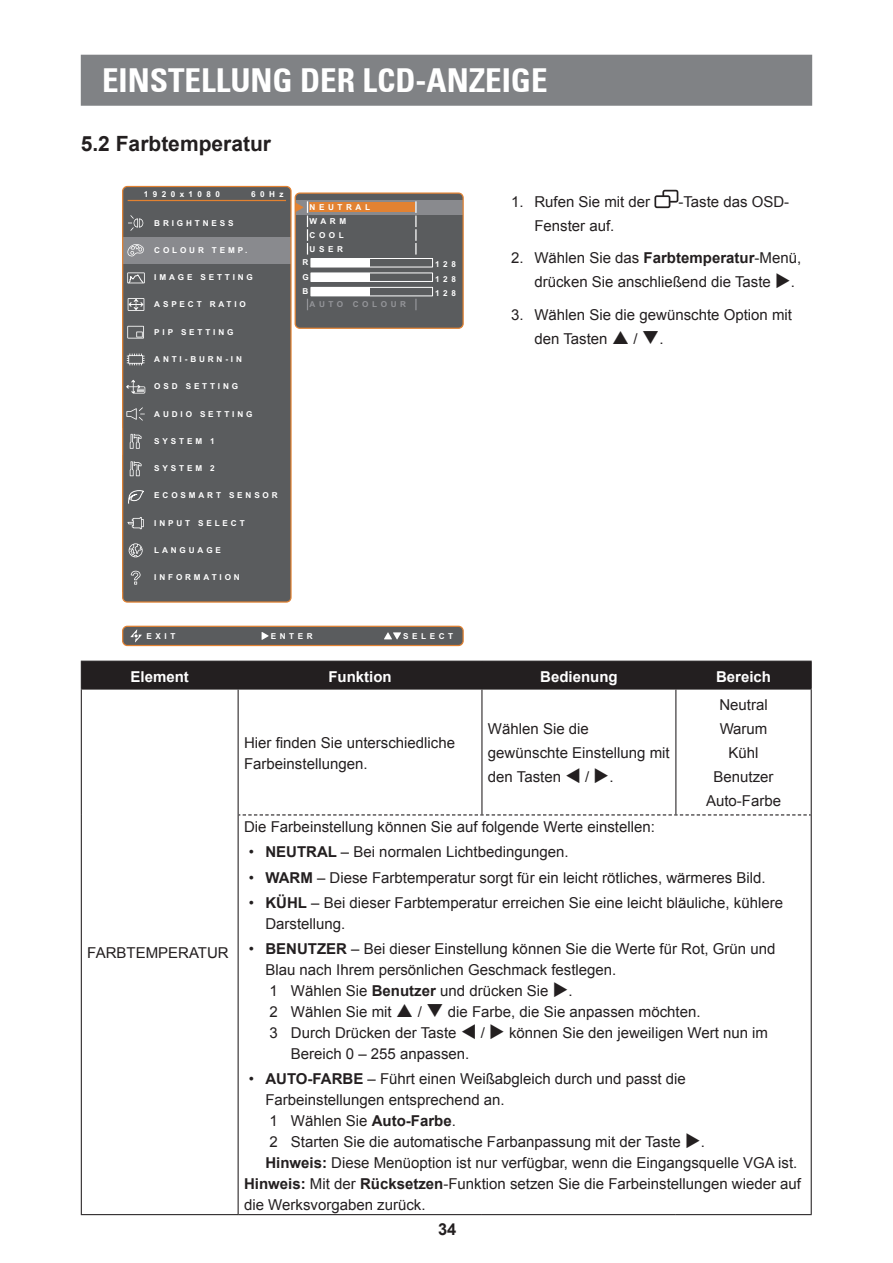
<style>
.page{position:relative;width:893px;height:1263px;background:#fff}
.page>*{position:absolute;margin:0;border:0;box-sizing:border-box;transform-origin:0 0}
.t1{font:700 condensed 33px "Univers 67";color:#fff}
.t2{font:700 21px "Arial";color:#231f20}
.t3{font:700 16.5px "Arial";color:#231f20}
.t4{font:15px/24px "Arial";color:#231f20}
.t5{font:700 15px "Arial";color:#fff}
.t6{font:700 8.1px "Arial";letter-spacing:.35em;color:#fff}
.t7{font:700 8.1px/13.8px "Arial";letter-spacing:.44em;color:#fff}
.t8{font:700 8.1px "Arial";letter-spacing:.44em;color:#949599}
.t9{font:700 8.1px "Arial";letter-spacing:.54em;color:#fff}
.s1{font-weight:700}
</style>
<div class="page">
<div style="left:81px;top:55px;width:731px;height:51px;background:#808285;border:2px solid #808285"></div>
<svg style="left:122px;top:186px;width:170px;height:417px;background:#616060"></svg>
<svg style="left:128px;top:215px;width:15px;height:16px"></svg>
<svg style="left:127px;top:244px;width:17px;height:13px"></svg>
<svg style="left:127px;top:517px;width:17px;height:12px"></svg>
<svg style="left:129px;top:543px;width:14px;height:14px"></svg>
<svg style="left:131px;top:571px;width:10px;height:14px"></svg>
<svg style="left:126px;top:380px;width:19px;height:14px"></svg>
<svg style="left:126px;top:407px;width:19px;height:14px"></svg>
<svg style="left:130px;top:461px;width:12px;height:15px"></svg>
<svg style="left:130px;top:434px;width:12px;height:15px"></svg>
<svg style="left:127px;top:326px;width:17px;height:13px"></svg>
<svg style="left:127px;top:354px;width:17px;height:11px"></svg>
<svg style="left:127px;top:272px;width:18px;height:12px"></svg>
<svg style="left:128px;top:298px;width:16px;height:13px"></svg>
<svg style="left:128px;top:488px;width:17px;height:16px"></svg>
<div style="left:123px;top:626px;width:340px;height:19px;background:#5a5c5e;border-radius:5px"></div>
<div style="left:122px;top:626px;width:342px;height:20px;border:1px solid #e28232;border-radius:5px"></div>
<svg style="left:130px;top:629px;width:12px;height:13px"></svg>
<svg style="left:384px;top:632px;width:17px;height:7px"></svg>
<svg style="left:262px;top:632px;width:7px;height:8px"></svg>
<div style="left:295px;top:193px;width:168px;height:135px;background:#5a5c5e;border-radius:5px"></div>
<div style="left:295px;top:200px;width:168px;height:15px;background:#898a8e"></div>
<div style="left:295px;top:192px;width:169px;height:137px;border:1px solid #e28232;border-radius:5px"></div>
<div style="left:309px;top:202px;width:106px;height:10px;background:#e28232"></div>
<div style="left:311px;top:258px;width:59px;height:9px;background:#fff"></div>
<div style="left:310px;top:258px;width:123px;height:9px;border:1px solid #fff"></div>
<div style="left:311px;top:273px;width:59px;height:8px;background:#fff"></div>
<div style="left:310px;top:272px;width:123px;height:10px;border:1px solid #fff"></div>
<div style="left:311px;top:287px;width:59px;height:9px;background:#fff"></div>
<div style="left:310px;top:287px;width:123px;height:9px;border:1px solid #fff"></div>
<svg style="left:295px;top:201px;width:13px;height:54px"></svg>
<svg style="left:415px;top:201px;width:2px;height:54px"></svg>
<svg style="left:415px;top:299px;width:2px;height:11px"></svg>
<svg style="left:654px;top:190px;width:24px;height:18px"></svg>
<div style="left:81px;top:661px;width:731px;height:27px;background:#231f20"></div>
<hr style="left:81px;top:688px;width:157px;height:1px;background:#231f20">
<hr style="left:81px;top:689px;width:1px;height:126px;background:#231f20">
<hr style="left:238px;top:688px;width:244px;height:1px;background:#231f20">
<hr style="left:238px;top:689px;width:1px;height:126px;background:#231f20">
<hr style="left:482px;top:688px;width:194px;height:1px;background:#231f20">
<hr style="left:481px;top:689px;width:1px;height:125px;background:#231f20">
<hr style="left:676px;top:688px;width:136px;height:1px;background:#231f20">
<hr style="left:675px;top:689px;width:1px;height:125px;background:#231f20">
<hr style="left:811px;top:689px;width:1px;height:126px;background:#231f20">
<hr style="left:81px;top:815px;width:1px;height:399px;background:#231f20">
<hr style="left:238px;top:815px;width:1px;height:399px;background:#231f20">
<hr style="left:811px;top:815px;width:1px;height:399px;background:#231f20">
<hr style="left:81px;top:1214px;width:157px;height:1px;background:#231f20">
<hr style="left:238px;top:1214px;width:244px;height:1px;background:#231f20">
<hr style="left:482px;top:1214px;width:194px;height:1px;background:#231f20">
<hr style="left:676px;top:1214px;width:136px;height:1px;background:#231f20">
<svg style="left:239px;top:814px;width:572px;height:1px"></svg>
<h1 class="t1" style="left:102px;top:60px;width:447px">EINSTELLUNG DER LCD-ANZEIGE</h1>
<h2 class="t2" style="left:81px;top:130px;width:192px">5.2 Farbtemperatur</h2>
<p class="t9" style="left:144px;top:189px;width:78px">1920x1080</p>
<p class="t6" style="left:251px;top:189px;width:34px">60Hz</p>
<p class="t6" style="left:154px;top:217px;width:81px">BRIGHTNESS</p>
<p class="t6" style="left:154px;top:244px;width:94px">COLOUR TEMP.</p>
<p class="t6" style="left:154px;top:272px;width:100px">IMAGE SETTING</p>
<p class="t6" style="left:154px;top:299px;width:93px">ASPECT RATIO</p>
<p class="t6" style="left:154px;top:326px;width:81px">PIP SETTING</p>
<p class="t6" style="left:154px;top:353px;width:89px">ANTI-BURN-IN</p>
<p class="t6" style="left:154px;top:381px;width:85px">OSD SETTING</p>
<p class="t6" style="left:154px;top:408px;width:100px">AUDIO SETTING</p>
<p class="t6" style="left:154px;top:435px;width:62px">SYSTEM 1</p>
<p class="t6" style="left:154px;top:462px;width:62px">SYSTEM 2</p>
<p class="t6" style="left:154px;top:490px;width:125px">ECOSMART SENSOR</p>
<p class="t6" style="left:154px;top:517px;width:92px">INPUT SELECT</p>
<p class="t6" style="left:154px;top:544px;width:68px">LANGUAGE</p>
<p class="t6" style="left:154px;top:571px;width:87px">INFORMATION</p>
<p class="t7" style="left:310px;top:200px;width:62px">NEUTRAL<br>WARM<br>COOL<br>USER</p>
<p class="t6" style="left:303px;top:257px;width:7px">R</p>
<p class="t6" style="left:435px;top:259px;width:22px">128</p>
<p class="t6" style="left:303px;top:271px;width:8px">G</p>
<p class="t6" style="left:435px;top:273px;width:22px">128</p>
<p class="t6" style="left:303px;top:286px;width:7px">B</p>
<p class="t6" style="left:435px;top:287px;width:22px">128</p>
<p class="t8" style="left:310px;top:299px;width:98px">AUTO COLOUR</p>
<p class="t6" style="left:146px;top:630px;width:30px">EXIT</p>
<p class="t6" style="left:271px;top:630px;width:44px">ENTER</p>
<p class="t6" style="left:403px;top:630px;width:52px">SELECT</p>
<p class="t4" style="left:511px;top:190px;width:141px">1. Rufen Sie mit der</p>
<p class="t4" style="left:678px;top:190px;width:112px">-Taste das OSD-</p>
<p class="t4" style="left:534px;top:214px;width:82px">Fenster auf.</p>
<p class="t4" style="left:534px;top:246px;width:268px;text-indent:-23px">2. Wählen Sie das <span class="s1">Farbtemperatur</span>-Menü, drücken Sie anschließend die Taste ◆.</p>
<p class="t4" style="left:534px;top:303px;width:259px;text-indent:-23px">3. Wählen Sie die gewünschte Option mit den Tasten</p>
<p class="t4" style="left:633px;top:327px;width:32px">/ ❑.</p>
<p class="t5" style="left:131px;top:666px;width:60px">Element</p>
<p class="t5" style="left:328px;top:666px;width:65px">Funktion</p>
<p class="t5" style="left:540px;top:666px;width:79px">Bedienung</p>
<p class="t5" style="left:716px;top:666px;width:57px">Bereich</p>
<p class="t4" style="left:87px;top:941px;width:143px">FARBTEMPERATUR</p>
<p class="t4" style="left:244px;top:732px;width:212px;line-height:21px">Hier finden Sie unterschiedliche<br>Farbeinstellungen.</p>
<p class="t4" style="left:488px;top:717px;width:183px">Wählen Sie die gewünschte Einstellung mit den Tasten ▼ / ◆.</p>
<p class="t4" style="left:706px;top:693px;width:77px;text-align:center">Neutral<br>Warum<br>Kühl<br>Benutzer<br>Auto-Farbe</p>
<p class="t4" style="left:244px;top:815px;width:412px">Die Farbeinstellung können Sie auf folgende Werte einstellen:</p>
<p class="t4" style="left:249px;top:840px;width:321px">• <span class="s1">NEUTRAL</span> – Bei normalen Lichtbedingungen.</p>
<p class="t4" style="left:249px;top:865px;width:518px">• <span class="s1">WARM</span> – Diese Farbtemperatur sorgt für ein leicht rötliches, wärmeres Bild.</p>
<p class="t4" style="left:265px;top:892px;width:519px;line-height:21px;text-indent:-16px">• <span class="s1">KÜHL</span> – Bei dieser Farbtemperatur erreichen Sie eine leicht bläuliche, kühlere<br>Darstellung.</p>
<p class="t4" style="left:265px;top:938px;width:511px;line-height:21px;text-indent:-16px">• <span class="s1">BENUTZER</span> – Bei dieser Einstellung können Sie die Werte für Rot, Grün und Blau nach Ihrem persönlichen Geschmack festlegen.<br>1 Wählen Sie <span class="s1">Benutzer</span> und drücken Sie ◆.<br>2 Wählen Sie mit</p>
<p class="t4" style="left:418px;top:1000px;width:284px">/ ❑ die Farbe, die Sie anpassen möchten.</p>
<p class="t4" style="left:270px;top:1021px;width:500px">3 Durch Drücken der Taste ▼ / ◆ können Sie den jeweiligen Wert nun im</p>
<p class="t4" style="left:291px;top:1042px;width:180px">Bereich 0 – 255 anpassen.</p>
<p class="t4" style="left:249px;top:1067px;width:438px">• <span class="s1">AUTO-FARBE</span> – Führt einen Weißabgleich durch und passt die</p>
<p class="t4" style="left:265px;top:1088px;width:241px">Farbeinstellungen entsprechend an.</p>
<p class="t4" style="left:270px;top:1109px;width:188px">1 Wählen Sie <span class="s1">Auto-Farbe</span>.</p>
<p class="t4" style="left:270px;top:1130px;width:437px">2 Starten Sie die automatische Farbanpassung mit der Taste ◆.</p>
<p class="t4" style="left:265px;top:1151px;width:533px"><span class="s1">Hinweis:</span> Diese Menüoption ist nur verfügbar, wenn die Eingangsquelle VGA ist.</p>
<p class="t4" style="left:244px;top:1172px;width:558px"><span class="s1">Hinweis:</span> Mit der <span class="s1">Rücksetzen</span>-Funktion setzen Sie die Farbeinstellungen wieder auf</p>
<p class="t4" style="left:244px;top:1193px;width:183px">die Werksvorgaben zurück.</p>
<p class="t3" style="left:438px;top:1218px;width:20px">34</p>
</div>
